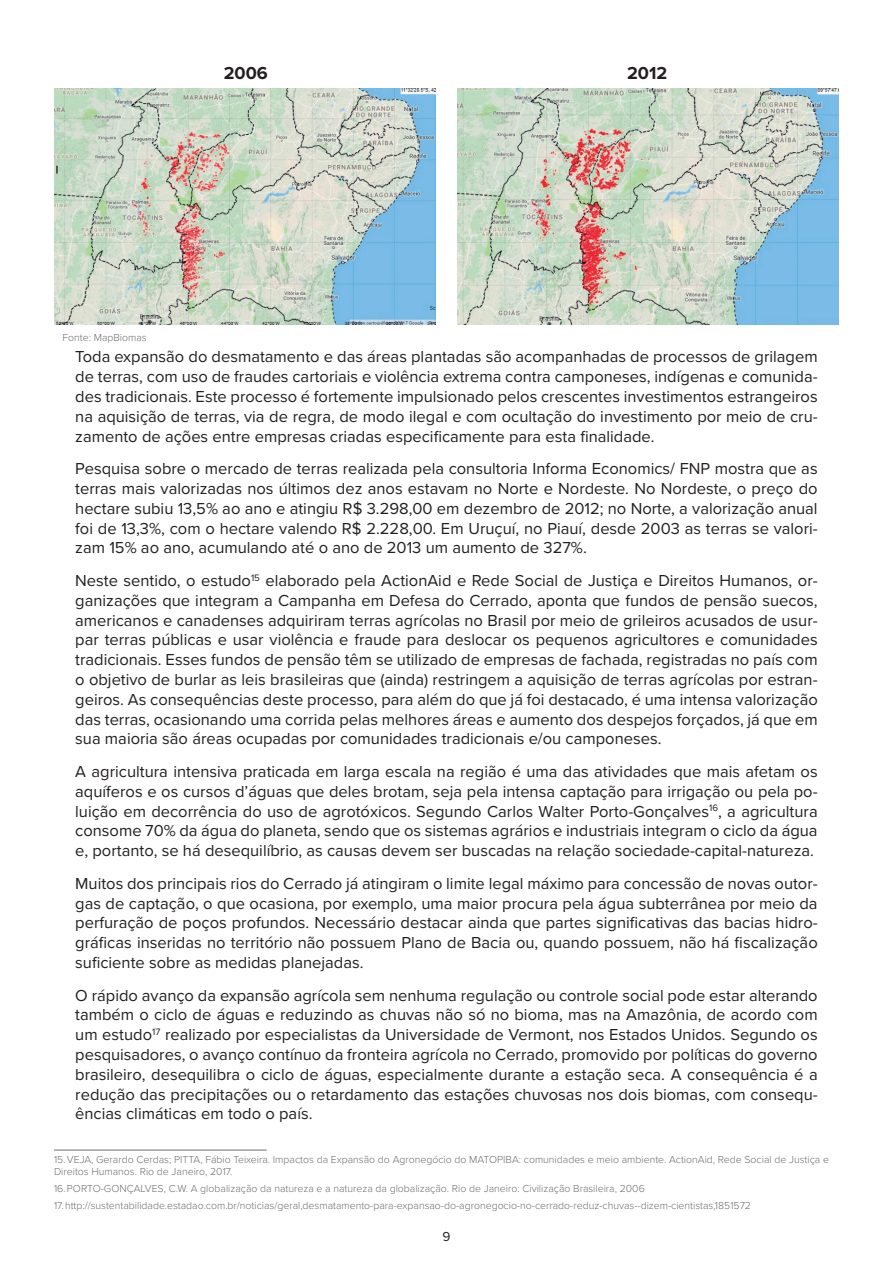
<style>
.page{position:relative;width:893px;height:1263px;background:#fff}
.page>*{position:absolute;margin:0;border:0;box-sizing:border-box;transform-origin:0 0}
.t1{font:700 18px "Proxima Nova";color:#231f20}
.t2{font:16.5px/19.8px "Proxima Nova";color:#231f20;text-align:justify}
.t3{font:13.5px "Proxima Nova";color:#231f20}
.t4{font:300 10.5px/12.6px "Proxima Nova";color:#6c6d70}
</style>
<div class="page">
<hr style="left:54px;top:1150px;width:213px;height:1px;background:#6c6d70">
<img style="left:54px;top:89px;width:382px;height:235px">
<img style="left:457px;top:89px;width:382px;height:235px">
<p class="t1" style="left:224px;top:59px;width:46px">2006</p>
<p class="t1" style="left:627px;top:59px;width:42px">2012</p>
<p class="t4" style="left:63px;top:331px;width:86px">Fonte: MapBiomas</p>
<p class="t2" style="left:75px;top:346px;width:744px">Toda expansão do desmatamento e das áreas plantadas são acompanhadas de processos de grilagem de terras, com uso de fraudes cartoriais e violência extrema contra camponeses, indígenas e comunida&shy;des tradicionais. Este processo é fortemente impulsionado pelos crescentes investimentos estrangeiros na aquisição de terras, via de regra, de modo ilegal e com ocultação do investimento por meio de cru&shy;zamento de ações entre empresas criadas especificamente para esta finalidade.</p>
<p class="t2" style="left:75px;top:458px;width:744px">Pesquisa sobre o mercado de terras realizada pela consultoria Informa Economics/ FNP mostra que as terras mais valorizadas nos últimos dez anos estavam no Norte e Nordeste. No Nordeste, o preço do hectare subiu 13,5% ao ano e atingiu R$ 3.298,00 em dezembro de 2012; no Norte, a valorização anual foi de 13,3%, com o hectare valendo R$ 2.228,00. Em Uruçuí, no Piauí, desde 2003 as terras se valori&shy;zam 15% ao ano, acumulando até o ano de 2013 um aumento de 327%.</p>
<p class="t2" style="left:75px;top:570px;width:744px">Neste sentido, o estudo<sup>15</sup> elaborado pela ActionAid e Rede Social de Justiça e Direitos Humanos, or&shy;ganizações que integram a Campanha em Defesa do Cerrado, aponta que fundos de pensão suecos, americanos e canadenses adquiriram terras agrícolas no Brasil por meio de grileiros acusados de usur&shy;par terras públicas e usar violência e fraude para deslocar os pequenos agricultores e comunidades tradicionais. Esses fundos de pensão têm se utilizado de empresas de fachada, registradas no país com o objetivo de burlar as leis brasileiras que (ainda) restringem a aquisição de terras agrícolas por estran&shy;geiros. As consequências deste processo, para além do que já foi destacado, é uma intensa valorização das terras, ocasionando uma corrida pelas melhores áreas e aumento dos despejos forçados, já que em sua maioria são áreas ocupadas por comunidades tradicionais e/ou camponeses.</p>
<p class="t2" style="left:75px;top:761px;width:744px">A agricultura intensiva praticada em larga escala na região é uma das atividades que mais afetam os aquíferos e os cursos d’águas que deles brotam, seja pela intensa captação para irrigação ou pela po&shy;luição em decorrência do uso de agrotóxicos. Segundo Carlos Walter Porto-Gonçalves<sup>16</sup>, a agricultura consome 70% da água do planeta, sendo que os sistemas agrários e industriais integram o ciclo da água e, portanto, se há desequilíbrio, as causas devem ser buscadas na relação sociedade-capital-natureza.</p>
<p class="t2" style="left:75px;top:873px;width:744px">Muitos dos principais rios do Cerrado já atingiram o limite legal máximo para concessão de novas outor&shy;gas de captação, o que ocasiona, por exemplo, uma maior procura pela água subterrânea por meio da perfuração de poços profundos. Necessário destacar ainda que partes significativas das bacias hidro&shy;gráficas inseridas no território não possuem Plano de Bacia ou, quando possuem, não há fiscalização suficiente sobre as medidas planejadas.</p>
<p class="t2" style="left:75px;top:984px;width:744px">O rápido avanço da expansão agrícola sem nenhuma regulação ou controle social pode estar alterando também o ciclo de águas e reduzindo as chuvas não só no bioma, mas na Amazônia, de acordo com um estudo<sup>17</sup> realizado por especialistas da Universidade de Vermont, nos Estados Unidos. Segundo os pesquisadores, o avanço contínuo da fronteira agrícola no Cerrado, promovido por políticas do governo brasileiro, desequilibra o ciclo de águas, especialmente durante a estação seca. A consequência é a redução das precipitações ou o retardamento das estações chuvosas nos dois biomas, com consequ&shy;ências climáticas em todo o país.</p>
<p class="t4" style="left:54px;top:1152px;width:776px">15. VEJA, Gerardo Cerdas; PITTA, Fábio Teixeira. Impactos da Expansão do Agronegócio do MATOPIBA: comunidades e meio ambiente. ActionAid, Rede Social de Justiça e<br>Direitos Humanos. Rio de Janeiro, 2017.</p>
<p class="t4" style="left:54px;top:1182px;width:592px">16. PORTO-GONÇALVES, C.W. A globalização da natureza e a natureza da globalização. Rio de Janeiro: Civilização Brasileira, 2006</p>
<p class="t4" style="left:54px;top:1198px;width:698px">17. http://sustentabilidade.estadao.com.br/noticias/geral,desmatamento-para-expansao-do-agronegocio-no-cerrado-reduz-chuvas--dizem-cientistas,1851572</p>
<p class="t3" style="left:442px;top:1227px;width:9px">9</p>
</div>
